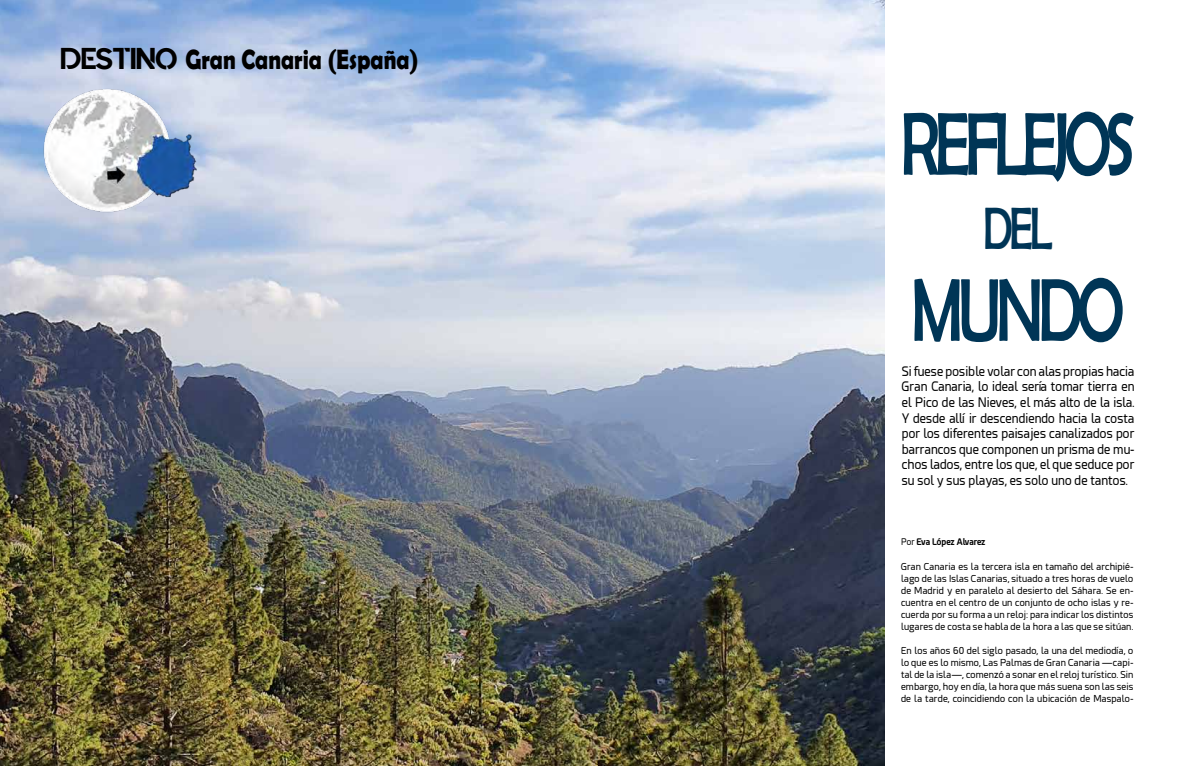
<style>
.page{position:relative;width:1191px;height:766px;background:#fff}
.page>*{position:absolute;margin:0;border:0;box-sizing:border-box;transform-origin:0 0}
.t1{font:90px "Berlin Sans FB";letter-spacing:-.08em;color:#003556;scale:.73 1}
.t2{font:60px "Berlin Sans FB";color:#003556;scale:.73 1}
.t3{font:700 27.9px "Berlin Sans FB Demi";color:#000;scale:.8 1}
.t4{font:13px/15.6px "Esphimere";color:#000;text-align:justify;scale:.95 1}
.t5{font:9.5px/12px "Esphimere";letter-spacing:.01em;color:#000;text-align:justify}
.t6{font:9.5px/12px "Esphimere";letter-spacing:.01em;color:#000;text-align:justify;scale:.95 1}
.t7{font:700 9px "Esphimere";color:#000;scale:.95 1}
.s1{font-family:"Quantify";font-weight:400;font-size:30px}
.s2{font-weight:400}
</style>
<div class="page">
<img style="left:0;top:0;width:884px;height:765px">
<img style="left:39px;top:62px;width:185px;height:169px">
<h3 class="t3" style="left:60px;top:43px;width:449px"><span class="s1">DESTINO</span> Gran Canaria (España)</h3>
<h1 class="t1" style="left:900px;top:94px;width:323px">REFLEJOS</h1>
<h2 class="t2" style="left:983px;top:195px;width:96px">DEL</h2>
<h1 class="t1" style="left:911px;top:260px;width:294px">MUNDO</h1>
<p class="t4" style="left:901px;top:363px;width:246px">Si fuese posible volar con alas propias hacia Gran Canaria, lo ideal sería tomar tierra en el Pico de las Nieves, el más alto de la isla.<br>Y desde allí ir descendiendo hacia la costa por los diferentes paisajes canalizados por barrancos que componen un prisma de mu&shy;chos lados, entre los que, el que seduce por su sol y sus playas, es solo uno de tantos.</p>
<p class="t7" style="left:901px;top:535px;width:90px"><span class="s2">Por</span> Eva López Alvarez</p>
<p class="t5" style="left:901px;top:560px;width:234px">Gran Canaria es la tercera isla en tamaño del archipié&shy;lago de las Islas Canarias, situado a tres horas de vuelo de Madrid y en paralelo al desierto del Sáhara. Se en&shy;cuentra en el centro de un conjunto de ocho islas y re&shy;cuerda por su forma a un reloj: para indicar los distintos lugares de costa se habla de la hora a las que se sitúan.</p>
<p class="t6" style="left:901px;top:644px;width:246px">En los años 60 del siglo pasado, la una del mediodía, o lo que es lo mismo, Las Palmas de Gran Canaria —capi&shy;tal de la isla—, comenzó a sonar en el reloj turístico. Sin embargo, hoy en día, la hora que más suena son las seis de la tarde, coincidiendo con la ubicación de Maspalo-</p>
</div>
